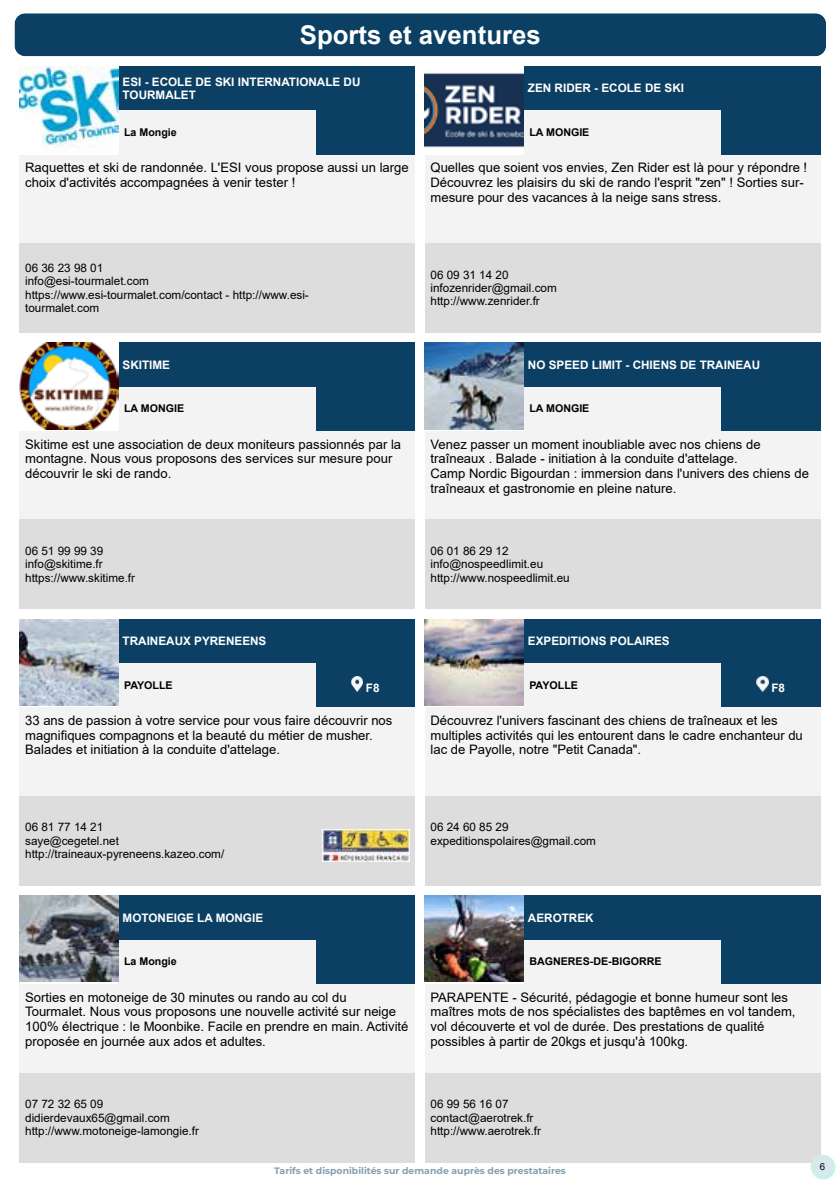
<style>
.page{position:relative;width:840px;height:1191px;background:#fff}
.page>*{position:absolute;margin:0;border:0;box-sizing:border-box;transform-origin:0 0}
.t1{font:700 25.8px "Arial";color:#fff}
.t2{font:13px/14.8px "Arial";color:#000}
.t3{font:11.6px/13.4px "Arial";color:#000}
.t4{font:700 11.6px/13.4px "Arial";color:#fff}
.t5{font:700 10.6px "Arial";color:#000}
.t6{font:9.6px "Arial";color:#000}
.t7{font:700 9.4px "Montserrat";color:#859fb1}
</style>
<div class="page">
<img style="left:19px;top:20px;width:817px;height:1160px">
<div style="left:14px;top:13px;width:811px;height:43px;background:#0b4064"></div>
<div style="left:118px;top:67px;width:297px;height:44px;background:#0b4064"></div>
<div style="left:118px;top:111px;width:198px;height:44px;background:#f3f3f3"></div>
<div style="left:316px;top:111px;width:99px;height:44px;background:#0b4064"></div>
<div style="left:20px;top:155px;width:395px;height:88px;background:#f3f3f3"></div>
<div style="left:20px;top:243px;width:296px;height:89px;background:#ddd"></div>
<div style="left:316px;top:243px;width:99px;height:89px;background:#ddd"></div>
<div style="left:523px;top:67px;width:297px;height:44px;background:#0b4064"></div>
<div style="left:523px;top:111px;width:198px;height:44px;background:#f3f3f3"></div>
<div style="left:721px;top:111px;width:99px;height:44px;background:#0b4064"></div>
<div style="left:425px;top:155px;width:395px;height:88px;background:#f3f3f3"></div>
<div style="left:425px;top:243px;width:296px;height:89px;background:#ddd"></div>
<div style="left:721px;top:243px;width:99px;height:89px;background:#ddd"></div>
<div style="left:118px;top:343px;width:297px;height:44px;background:#0b4064"></div>
<div style="left:118px;top:387px;width:198px;height:44px;background:#f3f3f3"></div>
<div style="left:316px;top:387px;width:99px;height:44px;background:#0b4064"></div>
<div style="left:20px;top:431px;width:395px;height:89px;background:#f3f3f3"></div>
<div style="left:20px;top:520px;width:296px;height:89px;background:#ddd"></div>
<div style="left:316px;top:520px;width:99px;height:89px;background:#ddd"></div>
<div style="left:523px;top:343px;width:297px;height:44px;background:#0b4064"></div>
<div style="left:523px;top:387px;width:198px;height:44px;background:#f3f3f3"></div>
<div style="left:721px;top:387px;width:99px;height:44px;background:#0b4064"></div>
<div style="left:425px;top:431px;width:395px;height:89px;background:#f3f3f3"></div>
<div style="left:425px;top:520px;width:296px;height:89px;background:#ddd"></div>
<div style="left:721px;top:520px;width:99px;height:89px;background:#ddd"></div>
<div style="left:118px;top:619px;width:297px;height:44px;background:#0b4064"></div>
<div style="left:118px;top:663px;width:198px;height:44px;background:#f3f3f3"></div>
<div style="left:316px;top:663px;width:99px;height:44px;background:#0b4064"></div>
<div style="left:20px;top:707px;width:395px;height:89px;background:#f3f3f3"></div>
<div style="left:20px;top:796px;width:296px;height:89px;background:#ddd"></div>
<div style="left:316px;top:796px;width:99px;height:89px;background:#ddd"></div>
<div style="left:523px;top:619px;width:297px;height:44px;background:#0b4064"></div>
<div style="left:523px;top:663px;width:198px;height:44px;background:#f3f3f3"></div>
<div style="left:721px;top:663px;width:99px;height:44px;background:#0b4064"></div>
<div style="left:425px;top:707px;width:395px;height:89px;background:#f3f3f3"></div>
<div style="left:425px;top:796px;width:296px;height:89px;background:#ddd"></div>
<div style="left:721px;top:796px;width:99px;height:89px;background:#ddd"></div>
<div style="left:118px;top:895px;width:297px;height:45px;background:#0b4064"></div>
<div style="left:118px;top:940px;width:198px;height:44px;background:#f3f3f3"></div>
<div style="left:316px;top:940px;width:99px;height:44px;background:#0b4064"></div>
<div style="left:20px;top:984px;width:395px;height:89px;background:#f3f3f3"></div>
<div style="left:20px;top:1073px;width:296px;height:89px;background:#ddd"></div>
<div style="left:316px;top:1073px;width:99px;height:89px;background:#ddd"></div>
<div style="left:523px;top:895px;width:297px;height:45px;background:#0b4064"></div>
<div style="left:523px;top:940px;width:198px;height:44px;background:#f3f3f3"></div>
<div style="left:721px;top:940px;width:99px;height:44px;background:#0b4064"></div>
<div style="left:425px;top:984px;width:395px;height:89px;background:#f3f3f3"></div>
<div style="left:425px;top:1073px;width:296px;height:89px;background:#ddd"></div>
<div style="left:721px;top:1073px;width:99px;height:89px;background:#ddd"></div>
<img style="left:20px;top:67px;width:98px;height:86px">
<img style="left:425px;top:67px;width:98px;height:86px">
<img style="left:20px;top:343px;width:98px;height:86px">
<img style="left:425px;top:343px;width:98px;height:86px">
<img style="left:20px;top:619px;width:98px;height:86px">
<img style="left:351px;top:676px;width:11px;height:16px">
<img style="left:322px;top:830px;width:87px;height:32px">
<img style="left:425px;top:619px;width:98px;height:86px">
<img style="left:756px;top:676px;width:11px;height:16px">
<img style="left:20px;top:895px;width:98px;height:87px">
<img style="left:425px;top:895px;width:98px;height:87px">
<div style="left:810px;top:1154px;width:23px;height:23px;background:#d6eaec;border-radius:50%"></div>
<h1 class="t1" style="left:299px;top:16px;width:242px">Sports et aventures</h1>
<p class="t4" style="left:123px;top:75px;width:239px">ESI - ECOLE DE SKI INTERNATIONALE DU<br>TOURMALET</p>
<p class="t5" style="left:124px;top:125px;width:54px">La Mongie</p>
<p class="t2" style="left:25px;top:160px;width:385px">Raquettes et ski de randonnée. L'ESI vous propose aussi un large choix d'activités accompagnées à venir tester !</p>
<p class="t4" style="left:527px;top:82px;width:157px">ZEN RIDER - ECOLE DE SKI</p>
<p class="t5" style="left:529px;top:125px;width:62px">LA MONGIE</p>
<p class="t2" style="left:430px;top:160px;width:378px">Quelles que soient vos envies, Zen Rider est là pour y répondre !<br>Découvrez les plaisirs du ski de rando l'esprit "zen" ! Sorties sur&shy;mesure pour des vacances à la neige sans stress.</p>
<p class="t3" style="left:25px;top:261px;width:285px">06 36 23 98 01<br>info@esi-tourmalet.com https://www.esi-tourmalet.com/contact - http://www.esi&shy;tourmalet.com</p>
<p class="t4" style="left:123px;top:358px;width:49px">SKITIME</p>
<p class="t5" style="left:124px;top:401px;width:62px">LA MONGIE</p>
<p class="t2" style="left:25px;top:436px;width:377px">Skitime est une association de deux moniteurs passionnés par la montagne. Nous vous proposons des services sur mesure pour découvrir le ski de rando.</p>
<p class="t3" style="left:25px;top:544px;width:111px">06 51 99 99 39 info@skitime.fr https://www.skitime.fr</p>
<p class="t4" style="left:123px;top:634px;width:145px">TRAINEAUX PYRENEENS</p>
<p class="t5" style="left:124px;top:677px;width:50px">PAYOLLE</p>
<p class="t4" style="left:366px;top:681px;width:15px">F8</p>
<p class="t2" style="left:25px;top:713px;width:368px">33 ans de passion à votre service pour vous faire découvrir nos magnifiques compagnons et la beauté du métier de musher.<br>Balades et initiation à la conduite d'attelage.</p>
<p class="t3" style="left:430px;top:268px;width:128px">06 09 31 14 20 infozenrider@gmail.com http://www.zenrider.fr</p>
<p class="t4" style="left:527px;top:358px;width:233px">NO SPEED LIMIT - CHIENS DE TRAINEAU</p>
<p class="t5" style="left:529px;top:401px;width:62px">LA MONGIE</p>
<p class="t2" style="left:430px;top:436px;width:380px">Venez passer un moment inoubliable avec nos chiens de traîneaux . Balade - initiation à la conduite d'attelage.<br>Camp Nordic Bigourdan : immersion dans l'univers des chiens de traîneaux et gastronomie en pleine nature.</p>
<p class="t3" style="left:430px;top:544px;width:141px">06 01 86 29 12 info@nospeedlimit.eu http://www.nospeedlimit.eu</p>
<p class="t4" style="left:527px;top:634px;width:143px">EXPEDITIONS POLAIRES</p>
<p class="t5" style="left:529px;top:677px;width:50px">PAYOLLE</p>
<p class="t4" style="left:771px;top:681px;width:15px">F8</p>
<p class="t2" style="left:430px;top:713px;width:373px">Découvrez l'univers fascinant des chiens de traîneaux et les multiples activités qui les entourent dans le cadre enchanteur du lac de Payolle, notre "Petit Canada".</p>
<p class="t3" style="left:25px;top:820px;width:200px">06 81 77 14 21<br>saye@cegetel.net http://traineaux-pyreneens.kazeo.com/</p>
<p class="t4" style="left:123px;top:911px;width:142px">MOTONEIGE LA MONGIE</p>
<p class="t5" style="left:124px;top:954px;width:54px">La Mongie</p>
<p class="t2" style="left:25px;top:989px;width:384px">Sorties en motoneige de 30 minutes ou rando au col du Tourmalet. Nous vous proposons une nouvelle activité sur neige 100% électrique : le Moonbike. Facile en prendre en main. Activité proposée en journée aux ados et adultes.</p>
<p class="t3" style="left:430px;top:820px;width:167px">06 24 60 85 29 expeditionspolaires@gmail.com</p>
<p class="t4" style="left:527px;top:911px;width:67px">AEROTREK</p>
<p class="t5" style="left:529px;top:954px;width:134px">BAGNERES-DE-BIGORRE</p>
<p class="t2" style="left:430px;top:989px;width:366px">PARAPENTE - Sécurité, pédagogie et bonne humeur sont les maîtres mots de nos spécialistes des baptêmes en vol tandem, vol découverte et vol de durée. Des prestations de qualité possibles à partir de 20kgs et jusqu'à 100kg.</p>
<p class="t3" style="left:25px;top:1097px;width:175px">07 72 32 65 09 didierdevaux65@gmail.com http://www.motoneige-lamongie.fr</p>
<p class="t3" style="left:430px;top:1097px;width:112px">06 99 56 16 07 contact@aerotrek.fr http://www.aerotrek.fr</p>
<p class="t7" style="left:274px;top:1164px;width:293px">Tarifs et disponibilités sur demande auprès des prestataires</p>
<p class="t6" style="left:819px;top:1160px;width:7px">6</p>
</div>
